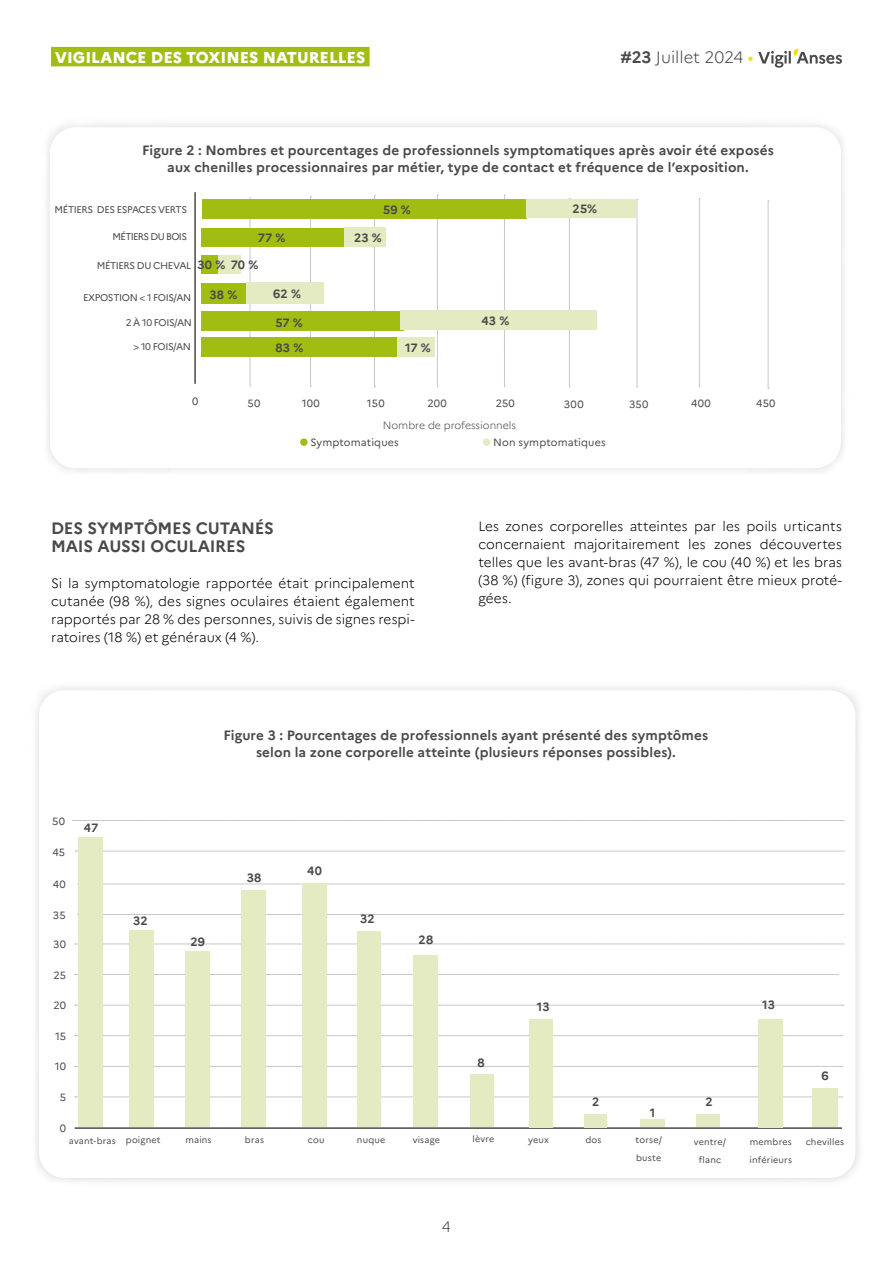
<style>
.page{position:relative;width:893px;height:1263px;background:#fff}
.page>*{position:absolute;margin:0;border:0;box-sizing:border-box;transform-origin:0 0}
.t1{font:700 16.5px/18px "Marianne";letter-spacing:-.01em;color:#4a4a49}
.t2{font:300 16.5px "Marianne";color:#4a4a49}
.t3{font:800 15.75px "Marianne";color:#fff}
.t4{font:300 15px "Marianne";color:#4a4a49}
.t5{font:300 13.5px/18px "Marianne";letter-spacing:.005em;color:#000;text-align:justify}
.t6{font:700 13.5px/16.5px "Marianne";letter-spacing:.01em;color:#4a4a49;text-align:center}
.t7{font:700 12px "Marianne";letter-spacing:.015em;color:#4a4a49}
.t8{font:10.5px "Marianne";letter-spacing:.015em;color:#4a4a49}
.t9{font:300 10.5px "Marianne";color:#4a4a49}
.t10{font:9.75px "Marianne";letter-spacing:-.04em;color:#4a4a49}
.t11{font:9.75px "Marianne";letter-spacing:-.06em;color:#4a4a49}
.t12{font:9px/18px "Marianne";letter-spacing:.02em;color:#4a4a49}
.s1{font-weight:700}
.s2{font-weight:400;color:#fd0}
</style>
<div class="page">
<div style="left:41px;top:118px;width:810px;height:360px;background:#f9f9f9"></div>
<div style="left:50px;top:127px;width:791px;height:341px;background:#fff;border-radius:26px"></div>
<svg style="left:250px;top:198px;width:1px;height:189px"></svg>
<svg style="left:310px;top:196px;width:2px;height:191px"></svg>
<svg style="left:374px;top:195px;width:2px;height:192px"></svg>
<svg style="left:437px;top:195px;width:1px;height:192px"></svg>
<svg style="left:504px;top:195px;width:1px;height:192px"></svg>
<svg style="left:569px;top:198px;width:1px;height:189px"></svg>
<hr style="left:194px;top:192px;width:2px;height:192px;background:#4a4a49">
<div style="left:202px;top:199px;width:324px;height:19px;background:#a2bd12"></div>
<svg style="left:637px;top:199px;width:1px;height:188px"></svg>
<svg style="left:699px;top:198px;width:1px;height:189px"></svg>
<div style="left:526px;top:199px;width:109px;height:19px;background:#e4ebc3"></div>
<div style="left:202px;top:228px;width:143px;height:19px;background:#a2bd12"></div>
<div style="left:345px;top:227px;width:41px;height:20px;background:#e4ebc3"></div>
<div style="left:202px;top:255px;width:17px;height:19px;background:#a2bd12"></div>
<div style="left:218px;top:255px;width:23px;height:19px;background:#e4ebc3"></div>
<div style="left:202px;top:283px;width:44px;height:20px;background:#a2bd12"></div>
<div style="left:246px;top:282px;width:77px;height:21px;background:#e4ebc3"></div>
<div style="left:202px;top:311px;width:202px;height:19px;background:#a2bd12"></div>
<div style="left:401px;top:310px;width:196px;height:20px;background:#e4ebc3"></div>
<div style="left:201px;top:337px;width:196px;height:20px;background:#a2bd12"></div>
<div style="left:397px;top:337px;width:37px;height:20px;background:#e4ebc3"></div>
<div style="left:300px;top:438px;width:8px;height:8px;background:#a2bd12;border-radius:50%"></div>
<div style="left:483px;top:438px;width:7px;height:8px;background:#e4ebc3;border-radius:50%"></div>
<svg style="left:768px;top:201px;width:1px;height:188px"></svg>
<div style="left:29px;top:681px;width:836px;height:506px;background:#f7f7f7"></div>
<div style="left:39px;top:690px;width:816px;height:488px;background:#fff;border-radius:26px"></div>
<svg style="left:75px;top:1097px;width:768px;height:1px"></svg>
<svg style="left:75px;top:1066px;width:768px;height:1px"></svg>
<svg style="left:75px;top:1035px;width:768px;height:1px"></svg>
<svg style="left:75px;top:1005px;width:769px;height:1px"></svg>
<svg style="left:75px;top:974px;width:763px;height:1px"></svg>
<svg style="left:75px;top:944px;width:769px;height:1px"></svg>
<hr style="left:75px;top:1127px;width:767px;height:2px;background:#4a4a49">
<svg style="left:77px;top:914px;width:767px;height:1px"></svg>
<svg style="left:77px;top:884px;width:767px;height:1px"></svg>
<svg style="left:75px;top:851px;width:769px;height:1px"></svg>
<svg style="left:72px;top:820px;width:772px;height:1px"></svg>
<div style="left:129px;top:930px;width:24px;height:197px;background:#e4ebc3"></div>
<div style="left:186px;top:951px;width:24px;height:176px;background:#e4ebc3"></div>
<div style="left:242px;top:890px;width:24px;height:237px;background:#e4ebc3"></div>
<div style="left:303px;top:883px;width:24px;height:244px;background:#e4ebc3"></div>
<div style="left:358px;top:931px;width:23px;height:196px;background:#e4ebc3"></div>
<div style="left:414px;top:955px;width:24px;height:172px;background:#e4ebc3"></div>
<div style="left:470px;top:1074px;width:23px;height:53px;background:#e4ebc3"></div>
<div style="left:529px;top:1019px;width:24px;height:108px;background:#e4ebc3"></div>
<div style="left:584px;top:1114px;width:23px;height:13px;background:#e4ebc3"></div>
<div style="left:641px;top:1120px;width:24px;height:7px;background:#e4ebc3"></div>
<div style="left:697px;top:1114px;width:23px;height:13px;background:#e4ebc3"></div>
<div style="left:758px;top:1019px;width:24px;height:108px;background:#e4ebc3"></div>
<div style="left:812px;top:1089px;width:26px;height:38px;background:#e4ebc3"></div>
<div style="left:79px;top:838px;width:24px;height:289px;background:#e4ebc3"></div>
<div style="left:51px;top:47px;width:319px;height:19px;background:#a2bd12"></div>
<svg style="left:758px;top:49px;width:84px;height:19px"></svg>
<p class="t3" style="left:55px;top:45px;width:312px">VIGILANCE DES TOXINES NATURELLES</p>
<p class="t2" style="left:620px;top:45px;width:134px"><span class="s1">#23</span> Juillet 2024 <span class="s2">•</span></p>
<p class="t6" style="left:142px;top:141px;width:633px">Figure 2 : Nombres et pourcentages de professionnels symptomatiques après avoir été exposés aux chenilles processionnaires par métier, type de contact et fréquence de l’exposition.</p>
<p class="t10" style="left:55px;top:202px;width:134px">MÉTIERS DES ESPACES VERTS</p>
<p class="t11" style="left:112px;top:229px;width:76px">MÉTIERS DU BOIS</p>
<p class="t7" style="left:383px;top:200px;width:29px">59 %</p>
<p class="t7" style="left:573px;top:199px;width:26px">25%</p>
<p class="t7" style="left:258px;top:229px;width:29px">77 %</p>
<p class="t7" style="left:354px;top:228px;width:29px">23 %</p>
<p class="t10" style="left:97px;top:257px;width:96px">MÉTIERS DU CHEVAL</p>
<p class="t10" style="left:83px;top:290px;width:110px">EXPOSTION &lt; 1 FOIS/AN</p>
<p class="t7" style="left:197px;top:256px;width:63px">30 % 70 %</p>
<p class="t7" style="left:209px;top:285px;width:29px">38 %</p>
<p class="t7" style="left:273px;top:284px;width:29px">62 %</p>
<p class="t7" style="left:275px;top:313px;width:29px">57 %</p>
<p class="t7" style="left:482px;top:311px;width:29px">43 %</p>
<p class="t7" style="left:275px;top:339px;width:29px">83 %</p>
<p class="t7" style="left:405px;top:338px;width:27px">17 %</p>
<p class="t10" style="left:126px;top:315px;width:68px">2 À 10 FOIS/AN</p>
<p class="t10" style="left:134px;top:339px;width:59px">&gt; 10 FOIS/AN</p>
<p class="t8" style="left:192px;top:393px;width:8px">0</p>
<p class="t8" style="left:248px;top:395px;width:14px">50</p>
<p class="t8" style="left:302px;top:395px;width:20px">100</p>
<p class="t8" style="left:367px;top:395px;width:19px">150</p>
<p class="t8" style="left:427px;top:395px;width:21px">200</p>
<p class="t8" style="left:496px;top:395px;width:21px">250</p>
<p class="t8" style="left:564px;top:396px;width:21px">300</p>
<p class="t9" style="left:383px;top:417px;width:135px">Nombre de professionnels</p>
<p class="t8" style="left:310px;top:434px;width:90px">Symptomatiques</p>
<p class="t8" style="left:493px;top:434px;width:114px">Non symptomatiques</p>
<p class="t8" style="left:629px;top:396px;width:21px">350</p>
<p class="t8" style="left:691px;top:395px;width:21px">400</p>
<p class="t8" style="left:756px;top:395px;width:21px">450</p>
<p class="t1" style="left:51px;top:518px;width:224px">DES SYMPTÔMES CUTANÉS<br>MAIS AUSSI OCULAIRES</p>
<p class="t5" style="left:51px;top:573px;width:365px">Si la symptomatologie rapportée était principalement cutanée (98 %), des signes oculaires étaient également rapportés par 28 % des personnes, suivis de signes respi&shy;ratoires (18 %) et généraux (4 %).</p>
<p class="t5" style="left:478px;top:516px;width:365px">Les zones corporelles atteintes par les poils urticants concernaient majoritairement les zones découvertes telles que les avant-bras (47 %), le cou (40 %) et les bras (38 %) (figure 3), zones qui pourraient être mieux proté&shy;gées.</p>
<p class="t8" style="left:52px;top:813px;width:14px">50</p>
<p class="t8" style="left:52px;top:844px;width:14px">45</p>
<p class="t8" style="left:53px;top:876px;width:14px">40</p>
<p class="t8" style="left:53px;top:907px;width:14px">35</p>
<p class="t8" style="left:53px;top:936px;width:14px">30</p>
<p class="t8" style="left:53px;top:967px;width:14px">25</p>
<p class="t8" style="left:53px;top:997px;width:14px">20</p>
<p class="t8" style="left:55px;top:1028px;width:13px">15</p>
<p class="t8" style="left:55px;top:1058px;width:13px">10</p>
<p class="t8" style="left:60px;top:1089px;width:8px">5</p>
<p class="t8" style="left:60px;top:1120px;width:8px">0</p>
<p class="t7" style="left:84px;top:818px;width:16px">47</p>
<p class="t12" style="left:69px;top:1131px;width:48px">avant-bras</p>
<p class="t7" style="left:133px;top:911px;width:16px">32</p>
<p class="t12" style="left:126px;top:1130px;width:36px">poignet</p>
<p class="t6" style="left:223px;top:726px;width:486px">Figure 3 : Pourcentages de professionnels ayant présenté des symptômes selon la zone corporelle atteinte (plusieurs réponses possibles).</p>
<p class="t7" style="left:190px;top:933px;width:16px">29</p>
<p class="t7" style="left:247px;top:868px;width:16px">38</p>
<p class="t7" style="left:307px;top:861px;width:16px">40</p>
<p class="t7" style="left:360px;top:910px;width:16px">32</p>
<p class="t7" style="left:419px;top:930px;width:16px">28</p>
<p class="t7" style="left:478px;top:1053px;width:9px">8</p>
<p class="t12" style="left:186px;top:1130px;width:28px">mains</p>
<p class="t12" style="left:245px;top:1130px;width:21px">bras</p>
<p class="t12" style="left:308px;top:1130px;width:18px">cou</p>
<p class="t12" style="left:357px;top:1130px;width:30px">nuque</p>
<p class="t12" style="left:413px;top:1129px;width:29px">visage</p>
<p class="t12" style="left:472px;top:1129px;width:23px">lèvre</p>
<p class="t4" style="left:442px;top:1215px;width:10px">4</p>
<p class="t7" style="left:537px;top:997px;width:14px">13</p>
<p class="t7" style="left:592px;top:1092px;width:9px">2</p>
<p class="t7" style="left:705px;top:1092px;width:9px">2</p>
<p class="t7" style="left:650px;top:1103px;width:7px">1</p>
<p class="t7" style="left:762px;top:995px;width:14px">13</p>
<p class="t7" style="left:821px;top:1066px;width:9px">6</p>
<p class="t12" style="left:528px;top:1130px;width:22px">yeux</p>
<p class="t12" style="left:585px;top:1130px;width:18px">dos</p>
<p class="t12" style="left:635px;top:1129px;width:28px">torse/ buste</p>
<p class="t12" style="left:694px;top:1132px;width:34px;text-align:center">ventre/ flanc</p>
<p class="t12" style="left:750px;top:1132px;width:44px">membres inférieurs</p>
<p class="t12" style="left:806px;top:1132px;width:40px">chevilles</p>
</div>
